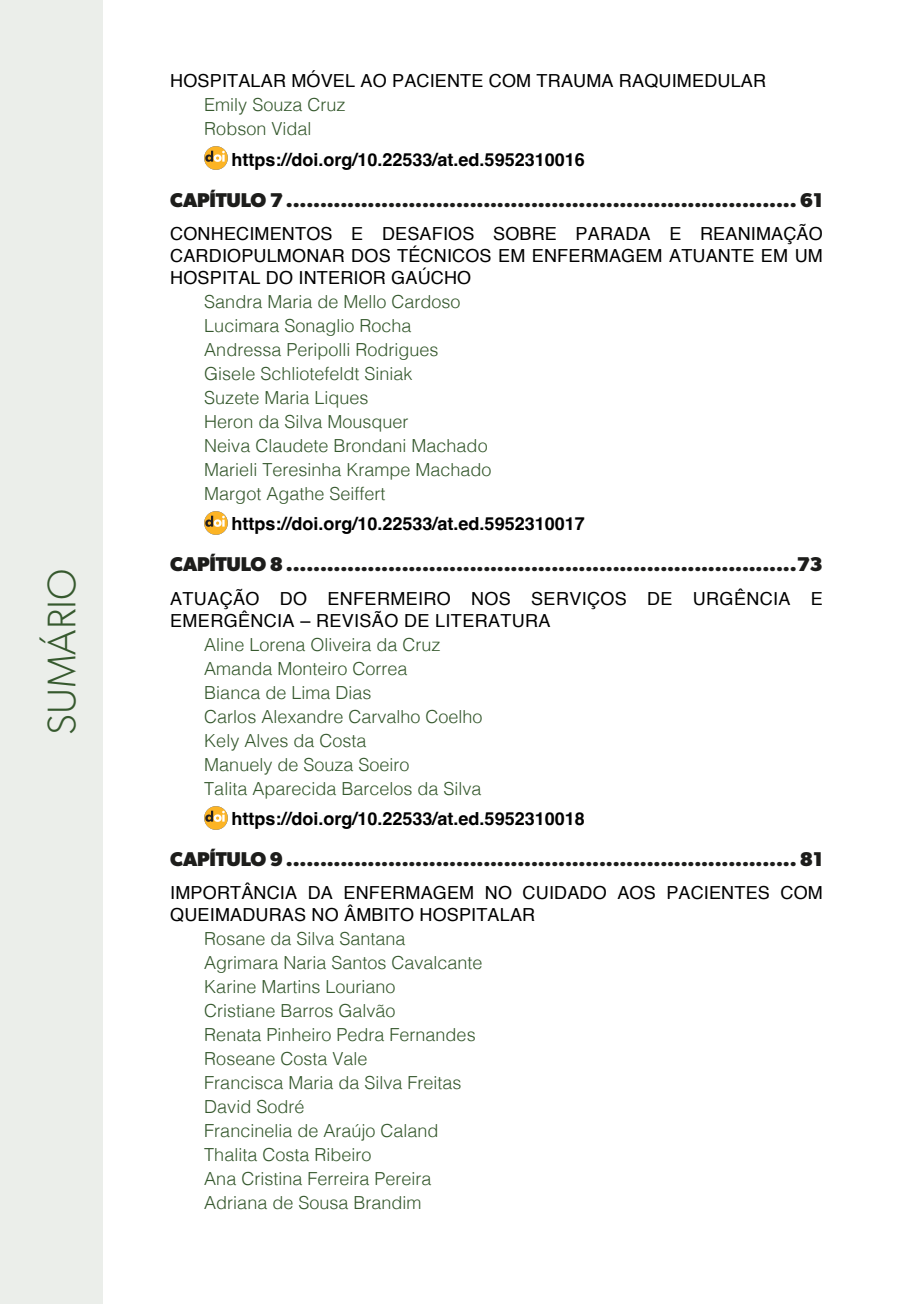
<style>
.page{position:relative;width:908px;height:1304px;background:#fff}
.page>*{position:absolute;margin:0;border:0;box-sizing:border-box;transform-origin:0 0}
.t1{font:300 40px "Gibson";color:#36592e}
.t2{font:700 20px "Gibson";letter-spacing:-.01em;color:#1d1d1b}
.t3{font:300 18px/24px "Helvetica";color:#36592e}
.t4{font:18px/22px "Helvetica";letter-spacing:.01em;color:#000}
.t5{font:700 18px "Helvetica";color:#000}
</style>
<div class="page">
<div style="left:0;top:0;width:103px;height:1304px;background:#ebeeea"></div>
<img style="left:204px;top:147px;width:23px;height:23px">
<img style="left:204px;top:511px;width:23px;height:23px">
<img style="left:204px;top:806px;width:23px;height:23px">
<h1 class="t1" style="left:37px;top:735px;width:167px;rotate:-90deg">SUMÁRIO</h1>
<p class="t4" style="left:170px;top:70px;width:597px">HOSPITALAR MÓVEL AO PACIENTE COM TRAUMA RAQUIMEDULAR</p>
<p class="t3" style="left:204px;top:92px;width:143px">Emily Souza Cruz<br>Robson Vidal</p>
<p class="t5" style="left:231px;top:148px;width:355px">https://doi.org/10.22533/at.ed.5952310016</p>
<p class="t2" style="left:170px;top:188px;width:653px">CAPÍTULO 7 ........................................................................... 61</p>
<p class="t4" style="left:170px;top:223px;width:653px;text-align:justify">CONHECIMENTOS E DESAFIOS SOBRE PARADA E REANIMAÇÃO CARDIOPULMONAR DOS TÉCNICOS EM ENFERMAGEM ATUANTE EM UM HOSPITAL DO INTERIOR GAÚCHO</p>
<p class="t3" style="left:204px;top:288px;width:289px">Sandra Maria de Mello Cardoso<br>Lucimara Sonaglio Rocha<br>Andressa Peripolli Rodrigues<br>Gisele Schliotefeldt Siniak<br>Suzete Maria Liques<br>Heron da Silva Mousquer<br>Neiva Claudete Brondani Machado<br>Marieli Teresinha Krampe Machado<br>Margot Agathe Seiffert</p>
<p class="t5" style="left:231px;top:513px;width:355px">https://doi.org/10.22533/at.ed.5952310017</p>
<p class="t2" style="left:170px;top:553px;width:653px">CAPÍTULO 8 ...........................................................................73</p>
<p class="t4" style="left:170px;top:588px;width:653px">ATUAÇÃO DO ENFERMEIRO NOS SERVIÇOS DE URGÊNCIA E<br>EMERGÊNCIA – REVISÃO DE LITERATURA</p>
<p class="t3" style="left:204px;top:631px;width:280px">Aline Lorena Oliveira da Cruz<br>Amanda Monteiro Correa<br>Bianca de Lima Dias<br>Carlos Alexandre Carvalho Coelho<br>Kely Alves da Costa<br>Manuely de Souza Soeiro<br>Talita Aparecida Barcelos da Silva</p>
<p class="t5" style="left:231px;top:808px;width:355px">https://doi.org/10.22533/at.ed.5952310018</p>
<p class="t2" style="left:170px;top:847px;width:653px">CAPÍTULO 9 ........................................................................... 81</p>
<p class="t4" style="left:170px;top:883px;width:653px">IMPORTÂNCIA DA ENFERMAGEM NO CUIDADO AOS PACIENTES COM<br>QUEIMADURAS NO ÂMBITO HOSPITALAR</p>
<p class="t3" style="left:204px;top:926px;width:280px">Rosane da Silva Santana<br>Agrimara Naria Santos Cavalcante<br>Karine Martins Louriano<br>Cristiane Barros Galvão<br>Renata Pinheiro Pedra Fernandes<br>Roseane Costa Vale<br>Francisca Maria da Silva Freitas<br>David Sodré<br>Francinelia de Araújo Caland<br>Thalita Costa Ribeiro<br>Ana Cristina Ferreira Pereira<br>Adriana de Sousa Brandim</p>
</div>
